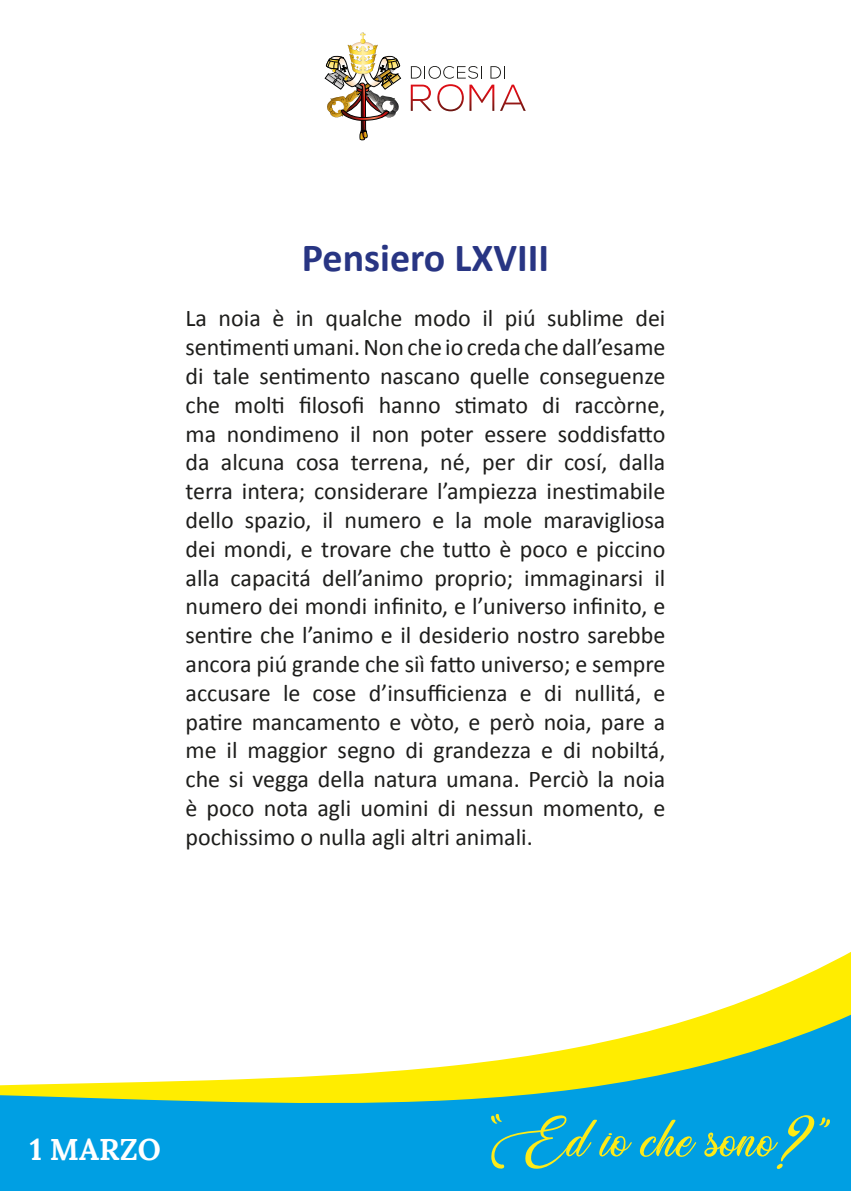
<style>
.page{position:relative;width:851px;height:1191px;background:#fff}
.page>*{position:absolute;margin:0;border:0;box-sizing:border-box;transform-origin:0 0}
.t1{font:52px "Weather Sunday Personal Use";color:#feeb17}
.t2{font:700 40px "Calibri";color:#283583}
.t3{font:30px "Lora";color:#fff}
.t4{font:24px/28.8px "Calibri";color:#1d1d1b;text-align:justify}
</style>
<div class="page">
<div style="left:0;top:1104px;width:850px;height:87px;background:#009fe3"></div>
<svg style="left:0;top:952px;width:850px;height:152px"></svg>
<svg style="left:490px;top:1113px;width:12px;height:10px"></svg>
<svg style="left:819px;top:1117px;width:11px;height:10px"></svg>
<img style="left:325px;top:33px;width:75px;height:108px">
<svg style="left:410px;top:66px;width:115px;height:45px"></svg>
<h2 class="t2" style="left:302px;top:232px;width:249px">Pensiero LXVIII</h2>
<p class="t4" style="left:185px;top:304px;width:481px">La noia è in qualche modo il piú sublime dei sentimenti umani. Non che io creda che dall’esame di tale sentimento nascano quelle conseguenze che molti filosofi hanno stimato di raccòrne, ma nondimeno il non poter essere soddisfatto da alcuna cosa terrena, né, per dir cosí, dalla terra intera; considerare l’ampiezza inestimabile dello spazio, il numero e la mole maravigliosa dei mondi, e trovare che tutto è poco e piccino alla capacitá dell’animo proprio; immaginarsi il numero dei mondi infinito, e l’universo infinito, e sentire che l’animo e il desiderio nostro sarebbe ancora piú grande che siì fatto universo; e sempre accusare le cose d’insufficienza e di nullitá, e patire mancamento e vòto, e però noia, pare a me il maggior segno di grandezza e di nobiltá, che si vegga della natura umana. Perciò la noia è poco nota agli uomini di nessun momento, e pochissimo o nulla agli altri animali.</p>
<p class="t3" style="left:30px;top:1127px;width:133px">1 MARZO</p>
<h1 class="t1" style="left:490px;top:1107px;width:328px">Ed io che sono?</h1>
</div>
